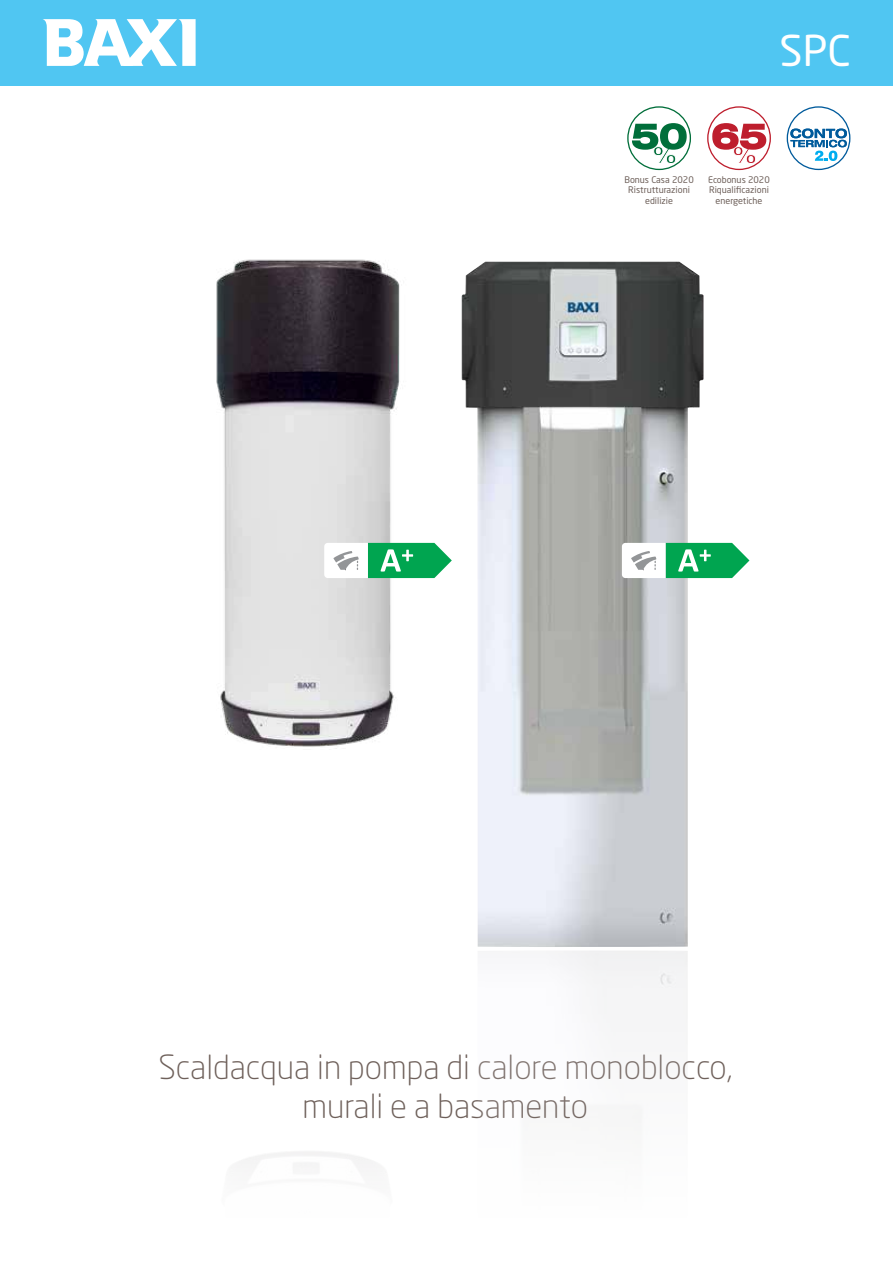
<style>
.page{position:relative;width:893px;height:1263px;background:#fff}
.page>*{position:absolute;margin:0;border:0;box-sizing:border-box;transform-origin:0 0}
.t1{font:42px "Neo Sans Pro";color:#fff}
.t2{font:300 33px/39.6px "Neo Sans Pro";color:#6e605a;text-align:center}
.t3{font:9px/10.8px "Neo Sans Pro";color:#6e605a;text-align:center}
</style>
<div class="page">
<div style="left:0;top:0;width:893px;height:85px;background:#50c6f2"></div>
<svg style="left:43px;top:19px;width:153px;height:47px"></svg>
<svg style="left:707px;top:106px;width:64px;height:64px"></svg>
<div style="left:708px;top:108px;width:62px;height:61px;background:#fff;border-radius:31px"></div>
<svg style="left:711px;top:122px;width:56px;height:42px"></svg>
<svg style="left:787px;top:106px;width:63px;height:64px"></svg>
<div style="left:788px;top:108px;width:61px;height:61px;background:#fff;border-radius:31px"></div>
<svg style="left:790px;top:129px;width:57px;height:32px"></svg>
<svg style="left:627px;top:106px;width:64px;height:64px"></svg>
<div style="left:629px;top:108px;width:61px;height:61px;background:#fff;border-radius:50%"></div>
<svg style="left:631px;top:122px;width:56px;height:42px"></svg>
<img style="left:477px;top:262px;width:226px;height:685px">
<svg style="left:622px;top:543px;width:127px;height:35px"></svg>
<img style="left:216px;top:259px;width:264px;height:490px">
<svg style="left:324px;top:543px;width:128px;height:35px"></svg>
<h1 class="t1" style="left:779px;top:25px;width:72px">SPC</h1>
<p class="t3" style="left:624px;top:174px;width:71px">Bonus Casa 2020<br>Ristrutturazioni edilizie</p>
<p class="t3" style="left:708px;top:174px;width:63px">Ecobonus 2020<br>Riqualificazioni energetiche</p>
<h2 class="t2" style="left:158px;top:1046px;width:575px">Scaldacqua in pompa di calore monoblocco, murali e a basamento</h2>
</div>
